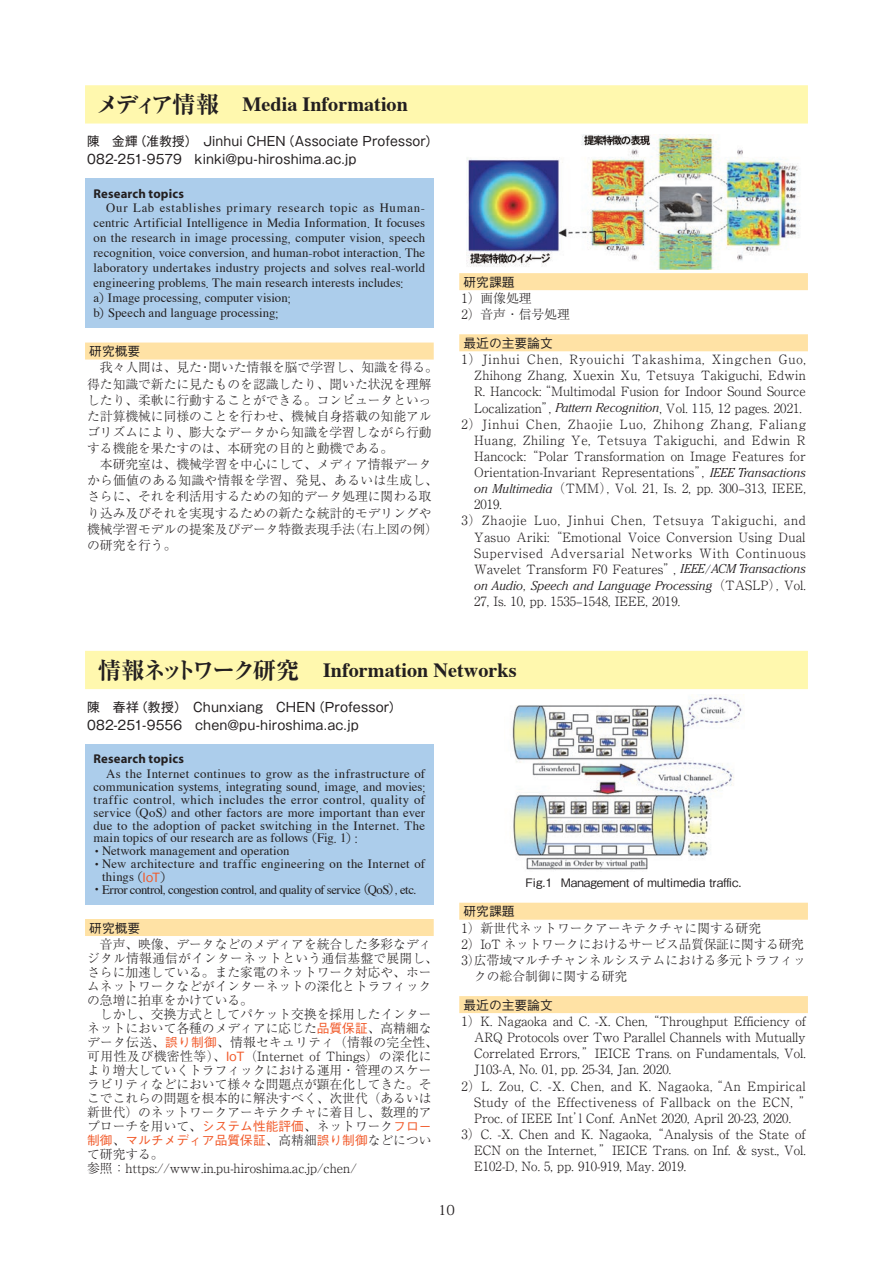
<style>
.page{position:relative;width:893px;height:1263px;background:#fff}
.page>*{position:absolute;margin:0;border:0;box-sizing:border-box;transform-origin:0 0}
.t1{font:700 20.25px "Times";color:#231f20}
.t2{font:13.8px "Koz Min Pro";color:#231f20}
.t3{font:300 12.75px/14px "Ryumin Pro";color:#231f20}
.t4{font:12.75px/15px "Times";letter-spacing:.015em;color:#231f20}
.t5{font:12.75px/18px "Gothic MB101 Pro";letter-spacing:.01em;color:#231f20}
.t6{font:300 12.75px "Ryumin Pro";letter-spacing:.055em;color:#231f20}
.t7{font:300 12.75px "Ryumin Pro";letter-spacing:.035em;color:#231f20}
.t8{font:12.75px "Times";letter-spacing:-.035em;color:#231f20}
.t9{font:12.75px "Times";letter-spacing:.035em;color:#231f20}
.t10{font:italic 300 12.75px "Cheltenham";color:#231f20}
.t11{font:300 12.75px "Ryumin Pro";letter-spacing:.02em;color:#231f20}
.t12{font:300 12.75px "Ryumin Pro";letter-spacing:.025em;color:#231f20}
.t13{font:300 12.75px "Ryumin Pro";letter-spacing:.065em;color:#231f20}
.t14{font:500 12.75px "Gothic BBB Pro";color:#231f20}
.t15{font:300 12.75px "Ryumin Pro";letter-spacing:-.02em;color:#231f20}
.t16{font:700 12.75px "Myriad";letter-spacing:.01em;color:#231f20}
.t17{font:500 12.75px "Gothic BBB Pro";color:#f15929}
.t18{font:500 11.7px "Gothic BBB Pro";color:#231f20}
.s1{font-family:"Ryumin Pro";font-stretch:expanded;font-size:23.4px}
.s2{font-family:"Koz Min Pro"}
.s3{font-family:"Cheltenham";font-style:italic}
.s4{font-family:"Ryumin Pro";font-style:normal}
.s5{font-family:"Gothic BBB Pro";font-weight:500;color:#f15929}
.s6{font-family:"Ryumin Pro";font-weight:300;color:#231f20}
</style>
<div class="page">
<div style="left:459px;top:903px;width:349px;height:17px;background:#ffe2a5"></div>
<div style="left:459px;top:996px;width:349px;height:17px;background:#ffe2a5"></div>
<div style="left:85px;top:919px;width:349px;height:17px;background:#ffe2a5"></div>
<div style="left:85px;top:744px;width:349px;height:160px;background:#accdeb"></div>
<div style="left:85px;top:651px;width:723px;height:38px;background:#fff8ae"></div>
<img style="left:512px;top:694px;width:232px;height:176px">
<div style="left:459px;top:273px;width:349px;height:17px;background:#ffe2a5"></div>
<div style="left:459px;top:334px;width:349px;height:17px;background:#ffe2a5"></div>
<div style="left:85px;top:343px;width:349px;height:17px;background:#ffe2a5"></div>
<div style="left:85px;top:178px;width:349px;height:150px;background:#accdeb"></div>
<div style="left:85px;top:85px;width:723px;height:39px;background:#fff8ae"></div>
<img style="left:466px;top:134px;width:334px;height:136px">
<h1 class="t1" style="left:96px;top:85px;width:314px"><span class="s1">メディア情報　</span>Media Information</h1>
<p class="t5" style="left:87px;top:130px;width:352px">陳　金輝（准教授）　Jinhui CHEN（Associate Professor）<br>082-251-9579　kinki@pu-hiroshima.ac.jp</p>
<p class="t16" style="left:94px;top:187px;width:92px">Research topics</p>
<p class="t4" style="left:94px;top:200px;width:333px;text-indent:13px">Our Lab establishes primary research topic as Human&shy;centric Artificial Intelligence in Media Information<span class="s2">.</span> It focuses on the research in image processing<span class="s2">,</span> computer vision<span class="s2">,</span> speech recognition<span class="s2">,</span> voice conversion<span class="s2">,</span> and human-robot interaction<span class="s2">.</span> The laboratory undertakes industry projects and solves real-world engineering problems<span class="s2">.</span> The main research interests includes<span class="s2">:<br></span>a<span class="s2">）</span>Image processing<span class="s2">,</span> computer vision<span class="s2">;<br></span>b<span class="s2">）</span>Speech and language processing<span class="s2">;</span></p>
<p class="t14" style="left:89px;top:341px;width:53px">研究概要</p>
<p class="t3" style="left:87px;top:359px;width:352px;line-height:16px;text-indent:13px">我々人間は、見た・聞いた情報を脳で学習し、知識を得る。得た知識で新たに見たものを認識したり、聞いた状況を理解したり、柔軟に行動することができる。コンピュータといった計算機械に同様のことを行わせ、機械自身搭載の知能アルゴリズムにより、膨大なデータから知識を学習しながら行動する機能を果たすのは、本研究の目的と動機である。</p>
<p class="t3" style="left:87px;top:455px;width:352px;line-height:16px;text-indent:13px">本研究室は、機械学習を中心にして、メディア情報データから価値のある知識や情報を学習、発見、あるいは生成し、さらに、それを利活用するための知的データ処理に関わる取り込み及びそれを実現するための新たな統計的モデリングや機械学習モデルの提案及びデータ特徴表現手法（右上図の例）の研究を行う。</p>
<p class="t14" style="left:463px;top:272px;width:53px">研究課題</p>
<p class="t3" style="left:461px;top:289px;width:110px;line-height:16px">1）画像処理<br>2）音声・信号処理</p>
<p class="t14" style="left:463px;top:333px;width:91px">最近の主要論文</p>
<p class="t13" style="left:461px;top:349px;width:346px">1）Jinhui Chen, Ryouichi Takashima, Xingchen Guo,</p>
<p class="t3" style="left:474px;top:368px;width:333px">Zhihong Zhang, Xuexin Xu, Tetsuya Takiguchi, Edwin</p>
<p class="t3" style="left:474px;top:384px;width:333px">R. Hancock: “Multimodal Fusion for Indoor Sound Source</p>
<p class="t3" style="left:474px;top:400px;width:329px">Localization”, <span class="s3">Pattern Recognition</span>, Vol. 115, 12 pages. 2021.</p>
<p class="t6" style="left:461px;top:414px;width:346px">2）Jinhui Chen, Zhaojie Luo, Zhihong Zhang, Faliang</p>
<p class="t7" style="left:474px;top:430px;width:333px">Huang, Zhiling Ye, Tetsuya Takiguchi, and Edwin R</p>
<p class="t3" style="left:474px;top:448px;width:333px">Hancock: “Polar Transformation on Image Features for</p>
<p class="t3" style="left:474px;top:464px;width:333px">Orientation-Invariant Representations”, <span class="s3">IEEE Transactions</span></p>
<p class="t3" style="left:474px;top:480px;width:333px"><span class="s3">on Multimedia</span>（TMM）, Vol. 21, Is. 2, pp. 300‒313, IEEE,</p>
<p class="t3" style="left:474px;top:497px;width:29px">2019.</p>
<p class="t6" style="left:461px;top:511px;width:346px">3）Zhaojie Luo, Jinhui Chen, Tetsuya Takiguchi, and</p>
<p class="t11" style="left:474px;top:527px;width:333px">Yasuo Ariki: “Emotional Voice Conversion Using Dual</p>
<p class="t6" style="left:474px;top:543px;width:333px">Supervised Adversarial Networks With Continuous</p>
<p class="t3" style="left:474px;top:561px;width:333px">Wavelet Transform F0 Features”, <span class="s3">IEEE</span>/<span class="s3">ACM Transactions</span></p>
<p class="t10" style="left:474px;top:578px;width:333px">on Audio<span class="s4">,</span> Speech and Language Processing<span class="s4">（TASLP）, Vol.</span></p>
<p class="t3" style="left:474px;top:593px;width:207px">27, Is. 10, pp. 1535‒1548, IEEE, 2019.</p>
<h1 class="t1" style="left:98px;top:650px;width:420px"><span class="s1">情報ネットワーク研究　</span>Information Networks</h1>
<p class="t5" style="left:87px;top:696px;width:316px">陳　春祥（教授）　Chunxiang　CHEN（Professor）<br>082-251-9556　chen@pu-hiroshima.ac.jp</p>
<p class="t16" style="left:94px;top:752px;width:92px">Research topics</p>
<p class="t4" style="left:106px;top:765px;width:320px">As the Internet continues to grow as the infrastructure of</p>
<p class="t4" style="left:94px;top:778px;width:333px">communication systems<span class="s2">,</span> integrating sound<span class="s2">,</span> image<span class="s2">,</span> and movies<span class="s2">;</span></p>
<p class="t9" style="left:94px;top:787px;width:333px">traffic control<span class="s2">,</span> which includes the error control<span class="s2">,</span> quality of</p>
<p class="t4" style="left:94px;top:804px;width:333px">service<span class="s2">（</span>QoS<span class="s2">）</span>and other factors are more important than ever</p>
<p class="t4" style="left:94px;top:817px;width:333px">due to the adoption of packet switching in the Internet<span class="s2">.</span> The</p>
<p class="t4" style="left:94px;top:829px;width:266px">main topics of our research are as follows<span class="s2">（</span>Fig<span class="s2">.</span> 1<span class="s2">）:</span></p>
<p class="t4" style="left:90px;top:842px;width:201px"><span class="s2">・</span> Network management and operation</p>
<p class="t4" style="left:90px;top:855px;width:336px"><span class="s2">・</span> New architecture and traffic engineering on the Internet of</p>
<p class="t4" style="left:102px;top:868px;width:72px">things<span class="s2">（</span><span class="s5">IoT</span><span class="s2">）</span></p>
<p class="t8" style="left:90px;top:878px;width:327px"><span class="s2">・</span> Error control<span class="s2">,</span> congestion control<span class="s2">,</span> and quality of service<span class="s2">（</span>QoS<span class="s2">）,</span> etc<span class="s2">.</span></p>
<p class="t14" style="left:89px;top:918px;width:53px">研究概要</p>
<p class="t3" style="left:87px;top:936px;width:352px;text-indent:13px">音声、映像、データなどのメディアを統合した多彩なディジタル情報通信がインターネットという通信基盤で展開し、さらに加速している。また家電のネットワーク対応や、ホームネットワークなどがインターネットの深化とトラフィックの急増に拍車をかけている。</p>
<p class="t3" style="left:87px;top:1006px;width:352px;text-align:center">しかし、交換方式としてパケット交換を採用したインター<br>ネットにおいて各種のメディアに応じた<span class="s5">品質保証</span>、高精細なデータ伝送、<span class="s5">誤り制御</span>、情報セキュリティ（情報の完全性、可用性及び機密性等）、<span class="s5">IoT</span>（Internet of Things）の深化により増大していくトラフィックにおける運用・管理のスケーラビリティなどにおいて様々な問題点が顕在化してきた。そこでこれらの問題を根本的に解決すべく、次世代（あるいは新世代）のネットワークアーキテクチャに着目し、数理的アプローチを用いて、<span class="s5">システム性能評価</span>、ネットワーク<span class="s5">フロー</span></p>
<p class="t17" style="left:87px;top:1130px;width:346px">制御<span class="s6">、</span>マルチメディア品質保証<span class="s6">、高精細</span>誤り制御<span class="s6">などについ</span></p>
<p class="t3" style="left:87px;top:1146px;width:271px">て研究する。<br>参照：https://www.in.pu-hiroshima.ac.jp/chen/</p>
<p class="t18" style="left:526px;top:873px;width:217px">Fig.1 Management of multimedia traffic.</p>
<p class="t14" style="left:463px;top:901px;width:53px">研究課題</p>
<p class="t3" style="left:461px;top:920px;width:301px">1）新世代ネットワークアーキテクチャに関する研究</p>
<p class="t15" style="left:461px;top:934px;width:344px">2）IoT ネットワークにおけるサービス品質保証に関する研究</p>
<p class="t3" style="left:461px;top:952px;width:346px">3）広帯域マルチチャンネルシステムにおける多元トラフィッ</p>
<p class="t3" style="left:474px;top:968px;width:155px">クの総合制御に関する研究</p>
<p class="t14" style="left:463px;top:995px;width:91px">最近の主要論文</p>
<p class="t3" style="left:461px;top:1013px;width:346px">1）K. Nagaoka and C. -X. Chen, “Throughput Efficiency of</p>
<p class="t3" style="left:474px;top:1029px;width:333px">ARQ Protocols over Two Parallel Channels with Mutually</p>
<p class="t3" style="left:474px;top:1045px;width:333px">Correlated Errors, ”IEICE Trans. on Fundamentals, Vol.</p>
<p class="t3" style="left:474px;top:1061px;width:198px">J103-A, No. 01, pp. 25-34, Jan. 2020.</p>
<p class="t7" style="left:461px;top:1076px;width:346px">2）L. Zou, C. -X. Chen, and K. Nagaoka, “An Empirical</p>
<p class="t12" style="left:474px;top:1092px;width:339px">Study of the Effectiveness of Fallback on the ECN, ”</p>
<p class="t3" style="left:474px;top:1110px;width:318px">Proc. of IEEE Int’l Conf. AnNet 2020, April 20-23, 2020.</p>
<p class="t3" style="left:461px;top:1126px;width:346px">3）C. -X. Chen and K. Nagaoka, “Analysis of the State of</p>
<p class="t3" style="left:474px;top:1142px;width:333px">ECN on the Internet, ”IEICE Trans. on Inf. ＆ syst., Vol.</p>
<p class="t3" style="left:474px;top:1158px;width:214px">E102-D, No. 5, pp. 910-919, May. 2019.</p>
<p class="t2" style="left:438px;top:1200px;width:18px">10</p>
</div>
